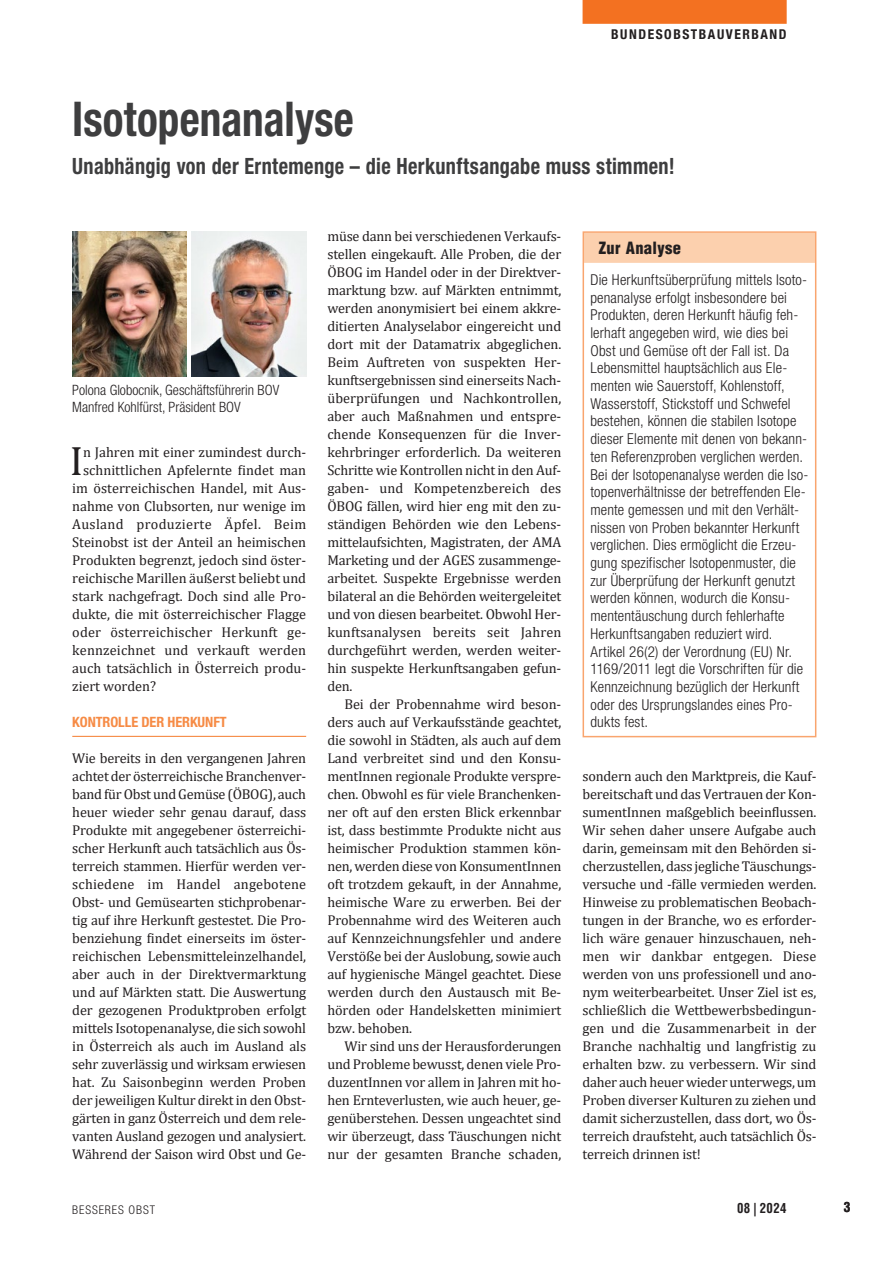
<style>
.page{position:relative;width:893px;height:1263px;background:#fff}
.page>*{position:absolute;margin:0;border:0;box-sizing:border-box;transform-origin:0 0}
.t1{font:700 condensed 48px "Helvetica Neue LT Std";letter-spacing:.005em;color:#3e3e3f;scale:.9 1}
.t2{font:41.25px "Cambria";color:#231f20}
.t3{font:700 condensed 22.5px "Helvetica Neue LT Std";letter-spacing:.02em;color:#3e3e3f;scale:.9 1}
.t4{font:900 condensed 16.5px "Helvetica LT Std";letter-spacing:.02em;color:#231f20}
.t5{font:300 condensed 15px/17.7px "Helvetica Neue LT Std";letter-spacing:.01em;color:#231f20}
.t6{font:14.25px/18px "Cambria";letter-spacing:-.005em;color:#231f20;text-align:justify}
.t7{font:300 condensed 14.25px/17.1px "Helvetica Neue LT Std";color:#231f20}
.t8{font:14.25px "Cambria";letter-spacing:.02em;color:#231f20}
.t9{font:700 condensed 14.25px "Helvetica Neue LT Std";letter-spacing:-.005em;color:#f68b45}
.t10{font:700 condensed 13.5px "Helvetica Neue";letter-spacing:.115em;color:#231f20}
.t11{font:700 condensed 13.5px "Helvetica LT Std";letter-spacing:.03em;color:#231f20;scale:.95 1}
.t12{font:700 condensed 13.5px "Helvetica LT Std";letter-spacing:.03em;color:#231f20}
.t13{font:300 condensed 12px "Helvetica Neue LT Std";letter-spacing:.075em;color:#231f20}
</style>
<div class="page">
<div style="left:583px;top:0;width:204px;height:24px;background:#f37121"></div>
<img style="left:72px;top:231px;width:115px;height:145px">
<img style="left:192px;top:231px;width:114px;height:145px">
<hr style="left:72px;top:736px;width:234px;height:1px;background:#f68b45">
<div style="left:584px;top:233px;width:231px;height:30px;background:#fcd0ae"></div>
<div style="left:583px;top:231px;width:233px;height:506px;border:2px solid #f9a56e"></div>
<p class="t10" style="left:611px;top:26px;width:177px">BUNDESOBSTBAUVERBAND</p>
<h1 class="t1" style="left:72px;top:90px;width:314px">Isotopenanalyse</h1>
<h3 class="t3" style="left:72px;top:152px;width:671px">Unabhängig von der Erntemenge – die Herkunftsangabe muss stimmen!</h3>
<p class="t7" style="left:72px;top:381px;width:208px">Polona Globocnik, Geschäftsführerin BOV<br>Manfred Kohlfürst, Präsident BOV</p>
<h2 class="t2" style="left:70px;top:437px;width:15px">I</h2>
<p class="t6" style="left:83px;top:443px;width:225px">n Jahren mit einer zumindest durch-</p>
<p class="t6" style="left:83px;top:461px;width:225px">schnittlichen Apfelernte findet man</p>
<p class="t6" style="left:72px;top:479px;width:235px">im österreichischen Handel, mit Aus-</p>
<p class="t6" style="left:72px;top:497px;width:235px">nahme von Clubsorten, nur wenige im</p>
<p class="t8" style="left:72px;top:516px;width:235px">Ausland produzierte Äpfel. Beim</p>
<p class="t6" style="left:72px;top:533px;width:235px">Steinobst ist der Anteil an heimischen</p>
<p class="t6" style="left:72px;top:551px;width:235px">Produkten begrenzt, jedoch sind öster-</p>
<p class="t6" style="left:72px;top:569px;width:235px">reichische Marillen äußerst beliebt und</p>
<p class="t6" style="left:72px;top:587px;width:235px">stark nachgefragt. Doch sind alle Pro-</p>
<p class="t6" style="left:72px;top:605px;width:235px">dukte, die mit österreichischer Flagge</p>
<p class="t6" style="left:72px;top:623px;width:235px">oder österreichischer Herkunft ge-</p>
<p class="t6" style="left:72px;top:641px;width:235px">kennzeichnet und verkauft werden</p>
<p class="t6" style="left:72px;top:659px;width:235px">auch tatsächlich in Österreich produ-</p>
<p class="t6" style="left:72px;top:677px;width:85px">ziert worden?</p>
<p class="t9" style="left:72px;top:713px;width:156px">KONTROLLE DER HERKUNFT</p>
<p class="t6" style="left:72px;top:749px;width:235px">Wie bereits in den vergangenen Jahren achtet der österreichische Branchenver&shy;band für Obst und Gemüse (ÖBOG), auch heuer wieder sehr genau darauf, dass Produkte mit angegebener österreichi&shy;scher Herkunft auch tatsächlich aus Ös&shy;terreich stammen. Hierfür werden ver&shy;schiedene im Handel angebotene Obst- und Gemüsearten stichprobenar&shy;tig auf ihre Herkunft gestestet. Die Pro&shy;benziehung findet einerseits im öster&shy;reichischen Lebensmitteleinzelhandel, aber auch in der Direktvermarktung und auf Märkten statt. Die Auswertung der gezogenen Produktproben erfolgt mittels Isotopenanalyse, die sich sowohl in Österreich als auch im Ausland als sehr zuverlässig und wirksam erwiesen hat. Zu Saisonbeginn werden Proben der jeweiligen Kultur direkt in den Obst&shy;gärten in ganz Österreich und dem rele&shy;vanten Ausland gezogen und analysiert.<br>Während der Saison wird Obst und Ge-</p>
<p class="t6" style="left:327px;top:227px;width:235px">müse dann bei verschiedenen Verkaufs&shy;stellen eingekauft. Alle Proben, die der ÖBOG im Handel oder in der Direktver&shy;marktung bzw. auf Märkten entnimmt, werden anonymisiert bei einem akkre&shy;ditierten Analyselabor eingereicht und dort mit der Datamatrix abgeglichen.<br>Beim Auftreten von suspekten Her&shy;kunftsergebnissen sind einerseits Nach&shy;überprüfungen und Nachkontrollen, aber auch Maßnahmen und entspre&shy;chende Konsequenzen für die Inver&shy;kehrbringer erforderlich. Da weiteren Schritte wie Kontrollen nicht in den Auf&shy;gaben- und Kompetenzbereich des ÖBOG fällen, wird hier eng mit den zu&shy;ständigen Behörden wie den Lebens&shy;mittelaufsichten, Magistraten, der AMA Marketing und der AGES zusammenge&shy;arbeitet. Suspekte Ergebnisse werden bilateral an die Behörden weitergeleitet und von diesen bearbeitet. Obwohl Her&shy;kunftsanalysen bereits seit Jahren durchgeführt werden, werden weiter&shy;hin suspekte Herkunftsangaben gefun&shy;den.</p>
<p class="t6" style="left:327px;top:695px;width:235px;text-indent:17px">Bei der Probennahme wird beson&shy;ders auch auf Verkaufsstände geachtet, die sowohl in Städten, als auch auf dem Land verbreitet sind und den Konsu&shy;mentInnen regionale Produkte verspre&shy;chen. Obwohl es für viele Branchenken&shy;ner oft auf den ersten Blick erkennbar ist, dass bestimmte Produkte nicht aus heimischer Produktion stammen kön&shy;nen, werden diese von KonsumentInnen oft trotzdem gekauft, in der Annahme, heimische Ware zu erwerben. Bei der Probennahme wird des Weiteren auch auf Kennzeichnungsfehler und andere Verstöße bei der Auslobung, sowie auch auf hygienische Mängel geachtet. Diese werden durch den Austausch mit Be&shy;hörden oder Handelsketten minimiert bzw. behoben.</p>
<p class="t6" style="left:327px;top:1037px;width:235px;text-indent:17px">Wir sind uns der Herausforderungen und Probleme bewusst, denen viele Pro&shy;duzentInnen vor allem in Jahren mit ho&shy;hen Ernteverlusten, wie auch heuer, ge&shy;genüberstehen. Dessen ungeachtet sind wir überzeugt, dass Täuschungen nicht nur der gesamten Branche schaden,</p>
<p class="t4" style="left:599px;top:238px;width:84px">Zur Analyse</p>
<p class="t5" style="left:590px;top:271px;width:220px">Die Herkunftsüberprüfung mittels Isoto&shy;penanalyse erfolgt insbesondere bei Produkten, deren Herkunft häufig feh&shy;lerhaft angegeben wird, wie dies bei Obst und Gemüse oft der Fall ist. Da Lebensmittel hauptsächlich aus Ele&shy;menten wie Sauerstoff, Kohlenstoff, Wasserstoff, Stickstoff und Schwefel bestehen, können die stabilen Isotope dieser Elemente mit denen von bekann&shy;ten Referenzproben verglichen werden.<br>Bei der Isotopenanalyse werden die Iso&shy;topenverhältnisse der betreffenden Ele&shy;mente gemessen und mit den Verhält&shy;nissen von Proben bekannter Herkunft verglichen. Dies ermöglicht die Erzeu&shy;gung spezifischer Isotopenmuster, die zur Überprüfung der Herkunft genutzt werden können, wodurch die Konsu&shy;mententäuschung durch fehlerhafte Herkunftsangaben reduziert wird.<br>Artikel 26(2) der Verordnung (EU) Nr.<br>1169/2011 legt die Vorschriften für die Kennzeichnung bezüglich der Herkunft oder des Ursprungslandes eines Pro&shy;dukts fest.</p>
<p class="t6" style="left:583px;top:767px;width:235px">sondern auch den Marktpreis, die Kauf&shy;bereitschaft und das Vertrauen der Kon&shy;sumentInnen maßgeblich beeinflussen.<br>Wir sehen daher unsere Aufgabe auch darin, gemeinsam mit den Behörden si&shy;cherzustellen, dass jegliche Täuschungs&shy;versuche und -fälle vermieden werden.<br>Hinweise zu problematischen Beobach&shy;tungen in der Branche, wo es erforder&shy;lich wäre genauer hinzuschauen, neh&shy;men wir dankbar entgegen. Diese werden von uns professionell und ano&shy;nym weiterbearbeitet. Unser Ziel ist es, schließlich die Wettbewerbsbedingun&shy;gen und die Zusammenarbeit in der Branche nachhaltig und langfristig zu erhalten bzw. zu verbessern. Wir sind daher auch heuer wieder unterwegs, um Proben diverser Kulturen zu ziehen und damit sicherzustellen, dass dort, wo Ös&shy;terreich draufsteht, auch tatsächlich Ös&shy;terreich drinnen ist!</p>
<p class="t13" style="left:72px;top:1203px;width:84px">BESSERES OBST</p>
<p class="t11" style="left:737px;top:1200px;width:54px">08 | 2024</p>
<p class="t12" style="left:844px;top:1198px;width:8px">3</p>
</div>
